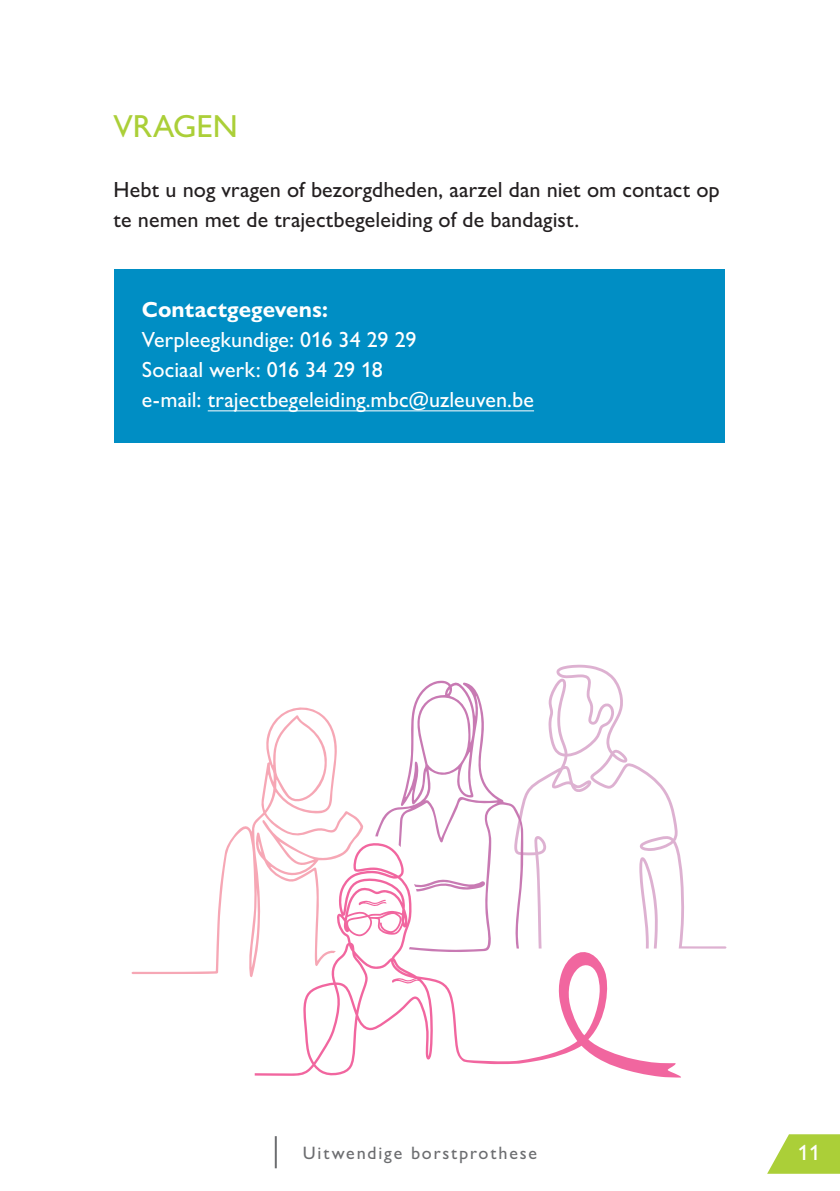
<style>
.page{position:relative;width:840px;height:1191px;background:#fff}
.page>*{position:absolute;margin:0;border:0;box-sizing:border-box;transform-origin:0 0}
.t1{font:500 32px "Gill Sans Nova";letter-spacing:-.005em;color:#abcf38}
.t2{font:500 22px/30px "Gill Sans Nova";letter-spacing:.005em;color:#231f20}
.t3{font:500 22px/30px "Gill Sans Nova";color:#fff}
.t4{font:700 22px "Gill Sans Nova";letter-spacing:.005em;color:#fff}
.t5{font:500 18px "Gill Sans Nova";letter-spacing:.1em;color:#6c6d70}
</style>
<div class="page">
<hr style="left:274px;top:1136px;width:2px;height:32px;background:#6c6d70">
<svg style="left:767px;top:1134px;width:72px;height:39px"></svg>
<div style="left:114px;top:269px;width:611px;height:174px;background:#008ec4"></div>
<hr style="left:208px;top:410px;width:325px;height:1px;background:#fff">
<svg style="left:523px;top:664px;width:203px;height:284px"></svg>
<svg style="left:131px;top:707px;width:232px;height:270px"></svg>
<svg style="left:375px;top:680px;width:148px;height:162px"></svg>
<svg style="left:254px;top:842px;width:427px;height:235px"></svg>
<h1 class="t1" style="left:113px;top:106px;width:126px">VRAGEN</h1>
<p class="t2" style="left:113px;top:174px;width:607px">Hebt u nog vragen of bezorgdheden, aarzel dan niet om contact op te nemen met de trajectbegeleiding of de bandagist.</p>
<p class="t4" style="left:142px;top:296px;width:188px">Contactgegevens:</p>
<p class="t3" style="left:142px;top:324px;width:393px">Verpleegkundige: 016 34 29 29<br>Sociaal werk: 016 34 29 18<br>e-mail: trajectbegeleiding.mbc@uzleuven.be</p>
<p class="t5" style="left:303px;top:1141px;width:236px">Uitwendige borstprothese</p>
<p class="t3" style="left:797px;top:1137px;width:23px">11</p>
</div>
